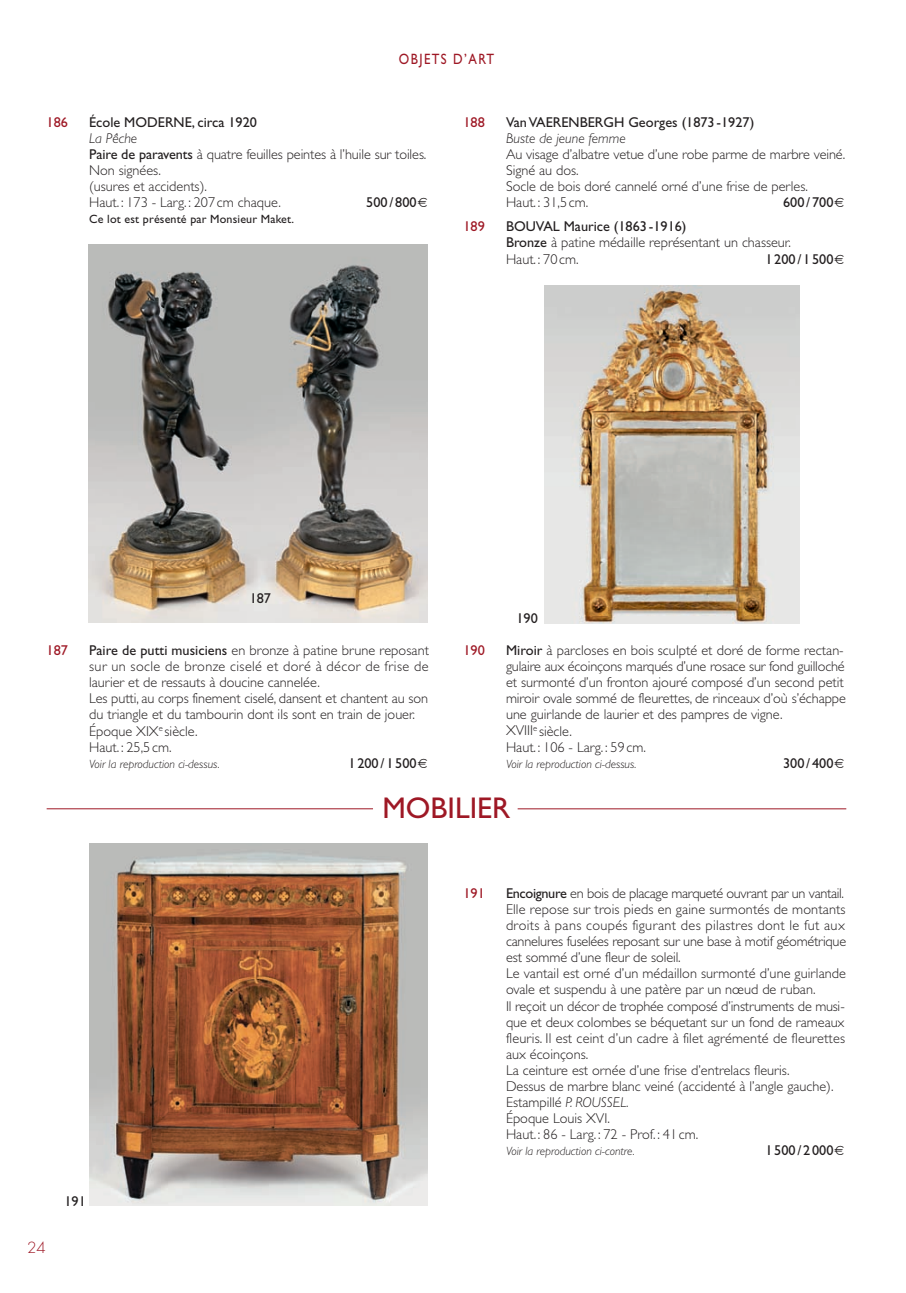
<style>
.page{position:relative;width:906px;height:1293px;background:#fff}
.page>*{position:absolute;margin:0;border:0;box-sizing:border-box;transform-origin:0 0}
.t1{font:30px "Gill Sans";color:#9e1825}
.t2{font:15px "Gill Sans";letter-spacing:.11em;color:#9e1825;scale:.85 1}
.t3{font:300 15px "Futura";color:#9e1825}
.t4{font:300 14.25px/16px "Gill Sans";color:#231f20}
.t5{font:14.25px "Gill Sans";color:#231f20}
.t6{font:14.25px "Gill Sans";color:#9e1825}
.t7{font:italic 300 14.25px "Gill Sans";color:#231f20}
.t8{font:italic 300 12px "Gill Sans";color:#231f20}
.t9{font:12px "Gill Sans";letter-spacing:.015em;color:#231f20}
.s1{font-style:italic}
.s2{font-weight:400}
</style>
<div class="page">
<img style="left:89px;top:244px;width:338px;height:378px">
<img style="left:544px;top:286px;width:255px;height:338px">
<hr style="left:47px;top:808px;width:326px;height:1px;background:#9e1825">
<hr style="left:517px;top:808px;width:329px;height:1px;background:#9e1825">
<img style="left:90px;top:843px;width:338px;height:362px">
<p class="t2" style="left:399px;top:54px;width:113px">OBJETS D’ART</p>
<p class="t6" style="left:47px;top:117px;width:23px">186</p>
<p class="t5" style="left:89px;top:117px;width:169px">École MODERNE, circa 1920</p>
<p class="t4" style="left:89px;top:131px;width:339px"><span class="s1">La Pêche<br></span><span class="s2">Paire de paravents</span> à quatre feuilles peintes à l’huile sur toiles.<br>Non signées.<br>(usures et accidents).<br>Haut.: 173 - Larg.: 207 cm chaque.</p>
<p class="t5" style="left:366px;top:197px;width:52px">500 / 800</p>
<p class="t9" style="left:89px;top:215px;width:206px">Ce lot est présenté par Monsieur Maket.</p>
<p class="t6" style="left:463px;top:117px;width:23px">188</p>
<p class="t5" style="left:506px;top:117px;width:250px">Van VAERENBERGH Georges (1873-1927)</p>
<p class="t7" style="left:506px;top:133px;width:121px">Buste de jeune femme</p>
<p class="t4" style="left:506px;top:147px;width:341px">Au visage d’albatre vetue d’une robe parme de marbre veiné.<br>Signé au dos.<br>Socle de bois doré cannelé orné d’une frise de perles.<br>Haut. : 31,5 cm.</p>
<p class="t5" style="left:783px;top:197px;width:52px">600 / 700</p>
<p class="t6" style="left:463px;top:222px;width:23px">189</p>
<p class="t4" style="left:506px;top:220px;width:286px"><span class="s2">BOUVAL Maurice (1863-1916)<br>Bronze</span> à patine médaille représentant un chasseur.<br>Haut.: 70 cm.</p>
<p class="t5" style="left:765px;top:254px;width:70px">1 200 / 1 500</p>
<p class="t5" style="left:250px;top:593px;width:23px">187</p>
<p class="t6" style="left:47px;top:645px;width:23px">187</p>
<p class="t4" style="left:89px;top:644px;width:341px"><span class="s2">Paire de putti musiciens</span> en bronze à patine brune reposant sur un socle de bronze ciselé et doré à décor de frise de laurier et de ressauts à doucine cannelée.<br>Les putti, au corps finement ciselé, dansent et chantent au son du triangle et du tambourin dont ils sont en train de jouer.<br>Époque XIX<sup>e</sup> siècle.<br>Haut. : 25,5 cm.</p>
<p class="t8" style="left:89px;top:759px;width:132px">Voir la reproduction ci-dessus.</p>
<p class="t5" style="left:348px;top:758px;width:70px">1 200 / 1 500</p>
<p class="t5" style="left:516px;top:613px;width:23px">190</p>
<p class="t6" style="left:463px;top:645px;width:23px">190</p>
<p class="t4" style="left:506px;top:644px;width:341px"><span class="s2">Miroir</span> à parcloses en bois sculpté et doré de forme rectan - gulaire aux écoinçons marqués d’une rosace sur fond guilloché et surmonté d’un fronton ajouré composé d’un second petit miroir ovale sommé de fleurettes, de rinceaux d’où s’échappe une guirlande de laurier et des pampres de vigne.<br>XVIII<sup>e</sup> siècle.<br>Haut. : 106 - Larg. : 59 cm.</p>
<p class="t8" style="left:506px;top:759px;width:132px">Voir la reproduction ci-dessus.</p>
<p class="t5" style="left:783px;top:758px;width:52px">300 / 400</p>
<h1 class="t1" style="left:382px;top:797px;width:129px">MOBILIER</h1>
<p class="t3" style="left:27px;top:1240px;width:20px">24</p>
<p class="t5" style="left:65px;top:1196px;width:23px">191</p>
<p class="t6" style="left:463px;top:888px;width:23px">191</p>
<p class="t4" style="left:506px;top:886px;width:342px"><span class="s2">Encoignure</span> en bois de placage marqueté ouvrant par un vantail.<br>Elle repose sur trois pieds en gaine surmontés de montants droits à pans coupés figurant des pilastres dont le fut aux cannelures fuselées reposant sur une base à motif géométrique est sommé d’une fleur de soleil.<br>Le vantail est orné d’un médaillon surmonté d’une guirlande ovale et suspendu à une patère par un nœud de ruban.<br>Il reçoit un décor de trophée composé d’instruments de musi - que et deux colombes se béquetant sur un fond de rameaux fleuris. Il est ceint d’un cadre à filet agrémenté de fleurettes aux écoinçons.<br>La ceinture est ornée d’une frise d’entrelacs fleuris.<br>Dessus de marbre blanc veiné (accidenté à l’angle gauche).<br>Estampillé <span class="s1">P. ROUSSEL.<br></span>Époque Louis XVI.<br>Haut. : 86 - Larg. : 72 - Prof. : 41 cm.</p>
<p class="t8" style="left:506px;top:1146px;width:130px">Voir la reproduction ci-contre.</p>
<p class="t5" style="left:765px;top:1145px;width:70px">1 500 / 2 000</p>
</div>
